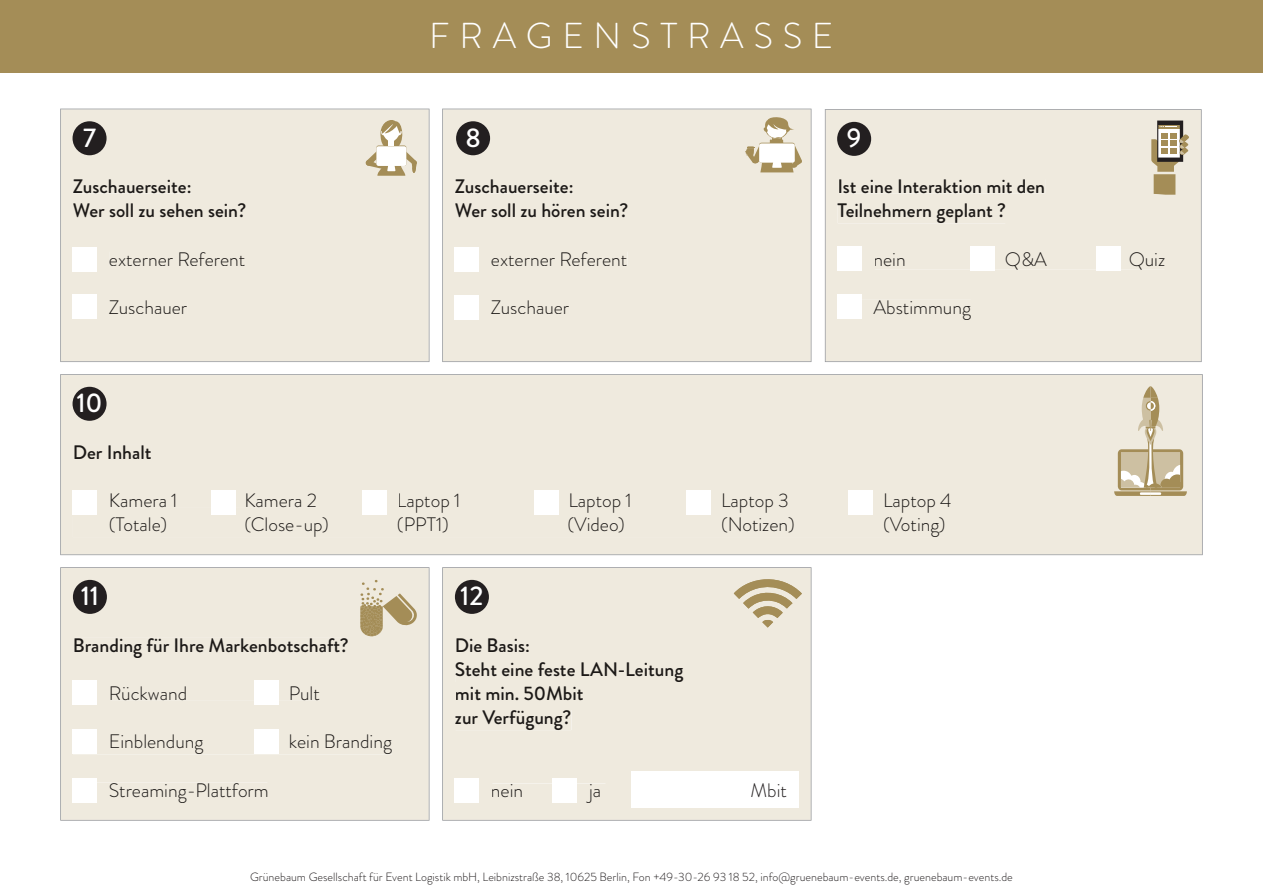
<style>
.page{position:relative;width:1263px;height:893px;background:#fff}
.page>*{position:absolute;margin:0;border:0;box-sizing:border-box;transform-origin:0 0}
.t1{font:300 36px "Brandon Grotesque";letter-spacing:.27em;color:#fff}
.t2{font:500 27px "Brandon Grotesque";color:#fff}
.t3{font:300 19.5px "Brandon Grotesque";color:#1c1917}
.t4{font:500 19.5px/24.2px "Brandon Grotesque";color:#1c1917}
.t5{font:300 19.5px "Brandon Grotesque";color:#231f20}
.t6{font:300 12px "Brandon Grotesque";color:#231f20}
</style>
<div class="page">
<div style="left:0;top:0;width:1263px;height:72px;background:#a48d57"></div>
<div style="left:442px;top:109px;width:369px;height:253px;background:#efeade"></div>
<div style="left:456px;top:121px;width:34px;height:34px;background:#231f20;border-radius:50%"></div>
<div style="left:455px;top:247px;width:24px;height:25px;background:#fff"></div>
<div style="left:455px;top:295px;width:24px;height:24px;background:#fff"></div>
<svg style="left:745px;top:116px;width:59px;height:56px"></svg>
<div style="left:60px;top:374px;width:1143px;height:181px;background:#efeade"></div>
<div style="left:73px;top:387px;width:34px;height:34px;background:#231f20;border-radius:50%"></div>
<div style="left:72px;top:491px;width:25px;height:24px;background:#fff"></div>
<div style="left:211px;top:491px;width:24px;height:24px;background:#fff"></div>
<div style="left:362px;top:491px;width:25px;height:24px;background:#fff"></div>
<div style="left:534px;top:491px;width:24px;height:24px;background:#fff"></div>
<div style="left:687px;top:491px;width:24px;height:24px;background:#fff"></div>
<div style="left:848px;top:491px;width:24px;height:24px;background:#fff"></div>
<svg style="left:1114px;top:386px;width:73px;height:110px;background:#d9cfb8"></svg>
<div style="left:442px;top:567px;width:369px;height:254px;background:#efeade"></div>
<div style="left:455px;top:580px;width:34px;height:34px;background:#231f20;border-radius:50%"></div>
<div style="left:455px;top:779px;width:24px;height:24px;background:#fff"></div>
<div style="left:552px;top:779px;width:24px;height:24px;background:#fff"></div>
<div style="left:631px;top:772px;width:168px;height:36px;background:#fff"></div>
<svg style="left:734px;top:573px;width:68px;height:55px;background:#d5cab0"></svg>
<div style="left:60px;top:567px;width:369px;height:254px;background:#efeade"></div>
<div style="left:73px;top:580px;width:34px;height:34px;background:#231f20;border-radius:50%"></div>
<div style="left:255px;top:681px;width:24px;height:24px;background:#fff"></div>
<div style="left:255px;top:729px;width:24px;height:25px;background:#fff"></div>
<div style="left:73px;top:681px;width:24px;height:24px;background:#fff"></div>
<div style="left:73px;top:729px;width:24px;height:25px;background:#fff"></div>
<svg style="left:360px;top:580px;width:58px;height:56px;background:#d1c5a8"></svg>
<div style="left:73px;top:778px;width:24px;height:24px;background:#fff"></div>
<div style="left:825px;top:109px;width:377px;height:253px;background:#efeade"></div>
<div style="left:837px;top:122px;width:34px;height:34px;background:#231f20;border-radius:50%"></div>
<div style="left:837px;top:246px;width:24px;height:24px;background:#fff"></div>
<div style="left:837px;top:294px;width:24px;height:24px;background:#fff"></div>
<div style="left:971px;top:246px;width:24px;height:24px;background:#fff"></div>
<svg style="left:1151px;top:121px;width:38px;height:74px;background:#baae93"></svg>
<div style="left:1096px;top:246px;width:24px;height:24px;background:#fff"></div>
<div style="left:60px;top:109px;width:369px;height:253px;background:#efeade"></div>
<div style="left:73px;top:121px;width:34px;height:34px;background:#231f20;border-radius:50%"></div>
<div style="left:72px;top:247px;width:25px;height:25px;background:#fff"></div>
<svg style="left:364px;top:118px;width:55px;height:58px"></svg>
<div style="left:389px;top:137px;width:5px;height:8px;background:#fff"></div>
<div style="left:72px;top:295px;width:25px;height:24px;background:#fff"></div>
<h2 class="t2" style="left:83px;top:119px;width:14px">7</h2>
<p class="t4" style="left:73px;top:175px;width:175px">Zuschauerseite:<br>Wer soll zu sehen sein?</p>
<p class="t3" style="left:109px;top:245px;width:138px">externer Referent</p>
<p class="t3" style="left:109px;top:294px;width:80px">Zuschauer</p>
<h2 class="t2" style="left:76px;top:384px;width:28px">10</h2>
<h1 class="t1" style="left:429px;top:11px;width:406px">FRAGENSTRASSE</h1>
<h2 class="t2" style="left:465px;top:119px;width:17px">8</h2>
<h2 class="t2" style="left:847px;top:119px;width:16px">9</h2>
<p class="t4" style="left:455px;top:175px;width:175px">Zuschauerseite:<br>Wer soll zu hören sein?</p>
<p class="t3" style="left:491px;top:245px;width:138px">externer Referent</p>
<p class="t3" style="left:491px;top:294px;width:80px">Zuschauer</p>
<p class="t4" style="left:837px;top:175px;width:209px">Ist eine Interaktion mit den<br>Teilnehmern geplant ?</p>
<p class="t3" style="left:873px;top:245px;width:34px">nein</p>
<p class="t3" style="left:1005px;top:245px;width:44px">Q&amp;A</p>
<p class="t3" style="left:1129px;top:245px;width:38px">Quiz</p>
<p class="t3" style="left:873px;top:294px;width:99px">Abstimmung</p>
<p class="t4" style="left:73px;top:440px;width:80px">Der Inhalt</p>
<p class="t3" style="left:109px;top:487px;width:70px">Kamera 1</p>
<p class="t3" style="left:244px;top:487px;width:74px">Kamera 2</p>
<p class="t3" style="left:397px;top:487px;width:65px">Laptop 1</p>
<p class="t3" style="left:568px;top:487px;width:65px">Laptop 1</p>
<p class="t3" style="left:721px;top:487px;width:69px">Laptop 3</p>
<p class="t3" style="left:883px;top:487px;width:70px">Laptop 4</p>
<p class="t3" style="left:109px;top:511px;width:60px">(Totale)</p>
<p class="t3" style="left:244px;top:511px;width:86px">(Close-up)</p>
<p class="t3" style="left:397px;top:511px;width:54px">(PPT1)</p>
<p class="t3" style="left:567px;top:511px;width:59px">(Video)</p>
<p class="t3" style="left:721px;top:511px;width:75px">(Notizen)</p>
<p class="t3" style="left:883px;top:511px;width:64px">(Voting)</p>
<h2 class="t2" style="left:81px;top:577px;width:20px">11</h2>
<p class="t4" style="left:73px;top:633px;width:277px">Branding für Ihre Markenbotschaft?</p>
<p class="t3" style="left:109px;top:680px;width:80px">Rückwand</p>
<p class="t3" style="left:289px;top:680px;width:32px">Pult</p>
<p class="t3" style="left:109px;top:728px;width:96px">Einblendung</p>
<p class="t3" style="left:289px;top:728px;width:105px">kein Branding</p>
<p class="t3" style="left:109px;top:776px;width:161px">Streaming-Plattform</p>
<h2 class="t2" style="left:460px;top:577px;width:25px">12</h2>
<p class="t4" style="left:455px;top:633px;width:230px">Die Basis:<br>Steht eine feste LAN-Leitung mit min. 50Mbit<br>zur Verfügung?</p>
<p class="t3" style="left:491px;top:776px;width:34px">nein</p>
<p class="t3" style="left:589px;top:776px;width:14px">ja</p>
<p class="t5" style="left:751px;top:776px;width:38px">Mbit</p>
<p class="t6" style="left:250px;top:869px;width:764px">Grünebaum Gesellschaft für Event Logistik mbH, Leibnizstraße 38, 10625 Berlin, Fon +49-30-26 93 18 52, info@gruenebaum-events.de, gruenebaum-events.de</p>
</div>
